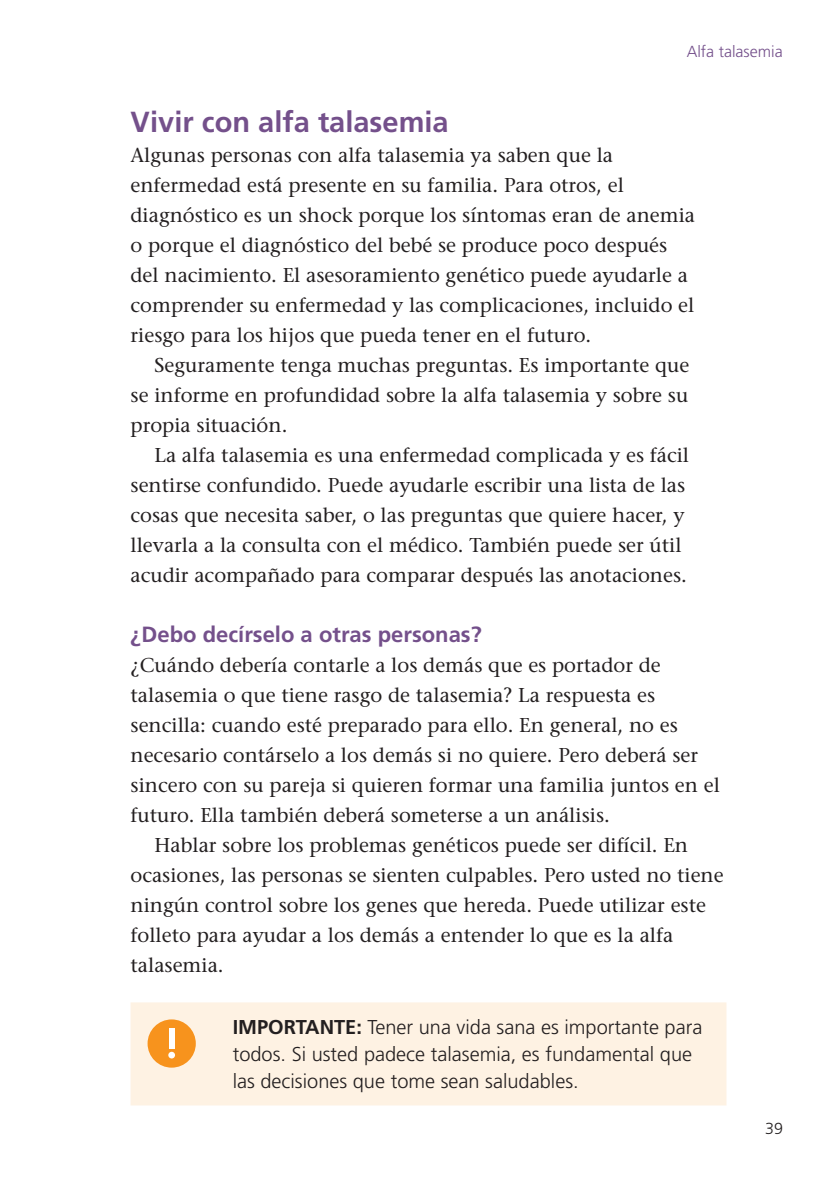
<style>
.page{position:relative;width:840px;height:1191px;background:#fff}
.page>*{position:absolute;margin:0;border:0;box-sizing:border-box;transform-origin:0 0}
.t1{font:700 29px "Frutiger";color:#74508b}
.t2{font:700 22px "Frutiger";color:#74508b}
.t3{font:20px/30px "Stone Serif";color:#231f20}
.t4{font:300 20px/27px "Frutiger";color:#231f20}
.t5{font:300 16px "Frutiger";color:#74508b}
.t6{font:300 16px "Frutiger";color:#231f20}
.s1{font-weight:700}
</style>
<div class="page">
<div style="left:130px;top:1002px;width:596px;height:103px;background:#fef2e3"></div>
<div style="left:147px;top:1019px;width:49px;height:48px;background:#f7931d;border-radius:50%"></div>
<div style="left:169px;top:1028px;width:5px;height:21px;background:#fff"></div>
<div style="left:168px;top:1051px;width:7px;height:7px;background:#fff;border-radius:50%"></div>
<p class="t5" style="left:686px;top:42px;width:97px">Alfa talasemia</p>
<h1 class="t1" style="left:130px;top:105px;width:319px">Vivir con alfa talasemia</h1>
<p class="t3" style="left:130px;top:140px;width:566px">Algunas personas con alfa talasemia ya saben que la enfermedad está presente en su familia. Para otros, el diagnóstico es un shock porque los síntomas eran de anemia o porque el diagnóstico del bebé se produce poco después del nacimiento. El asesoramiento genético puede ayudarle a comprender su enfermedad y las complicaciones, incluido el riesgo para los hijos que pueda tener en el futuro.</p>
<p class="t3" style="left:130px;top:350px;width:560px;text-align:justify;text-indent:24px">Seguramente tenga muchas preguntas. Es importante que se informe en profundidad sobre la alfa talasemia y sobre su propia situación.</p>
<p class="t3" style="left:130px;top:440px;width:559px;text-indent:24px">La alfa talasemia es una enfermedad complicada y es fácil sentirse confundido. Puede ayudarle escribir una lista de las cosas que necesita saber, o las preguntas que quiere hacer, y llevarla a la consulta con el médico. También puede ser útil acudir acompañado para comparar después las anotaciones.</p>
<p class="t2" style="left:130px;top:621px;width:352px">¿Debo decírselo a otras personas?</p>
<p class="t3" style="left:130px;top:650px;width:531px">¿Cuándo debería contarle a los demás que es portador de</p>
<p class="t3" style="left:130px;top:680px;width:526px">talasemia o que tiene rasgo de talasemia? La respuesta es</p>
<p class="t3" style="left:130px;top:710px;width:548px">sencilla: cuando esté preparado para ello. En general, no es</p>
<p class="t3" style="left:130px;top:740px;width:569px">necesario contárselo a los demás si no quiere. Pero deberá ser</p>
<p class="t3" style="left:130px;top:770px;width:590px">sincero con su pareja si quieren formar una familia juntos en el</p>
<p class="t3" style="left:130px;top:800px;width:480px">futuro. Ella también deberá someterse a un análisis.</p>
<p class="t3" style="left:154px;top:830px;width:535px">Hablar sobre los problemas genéticos puede ser difícil. En</p>
<p class="t3" style="left:130px;top:860px;width:594px">ocasiones, las personas se sienten culpables. Pero usted no tiene</p>
<p class="t3" style="left:130px;top:890px;width:576px">ningún control sobre los genes que hereda. Puede utilizar este</p>
<p class="t3" style="left:130px;top:920px;width:544px">folleto para ayudar a los demás a entender lo que es la alfa</p>
<p class="t3" style="left:130px;top:950px;width:95px">talasemia.</p>
<p class="t4" style="left:232px;top:1014px;width:471px"><span class="s1">IMPORTANTE:</span> Tener una vida sana es importante para todos. Si usted padece talasemia, es fundamental que las decisiones que tome sean saludables.</p>
<p class="t6" style="left:764px;top:1119px;width:19px">39</p>
</div>
